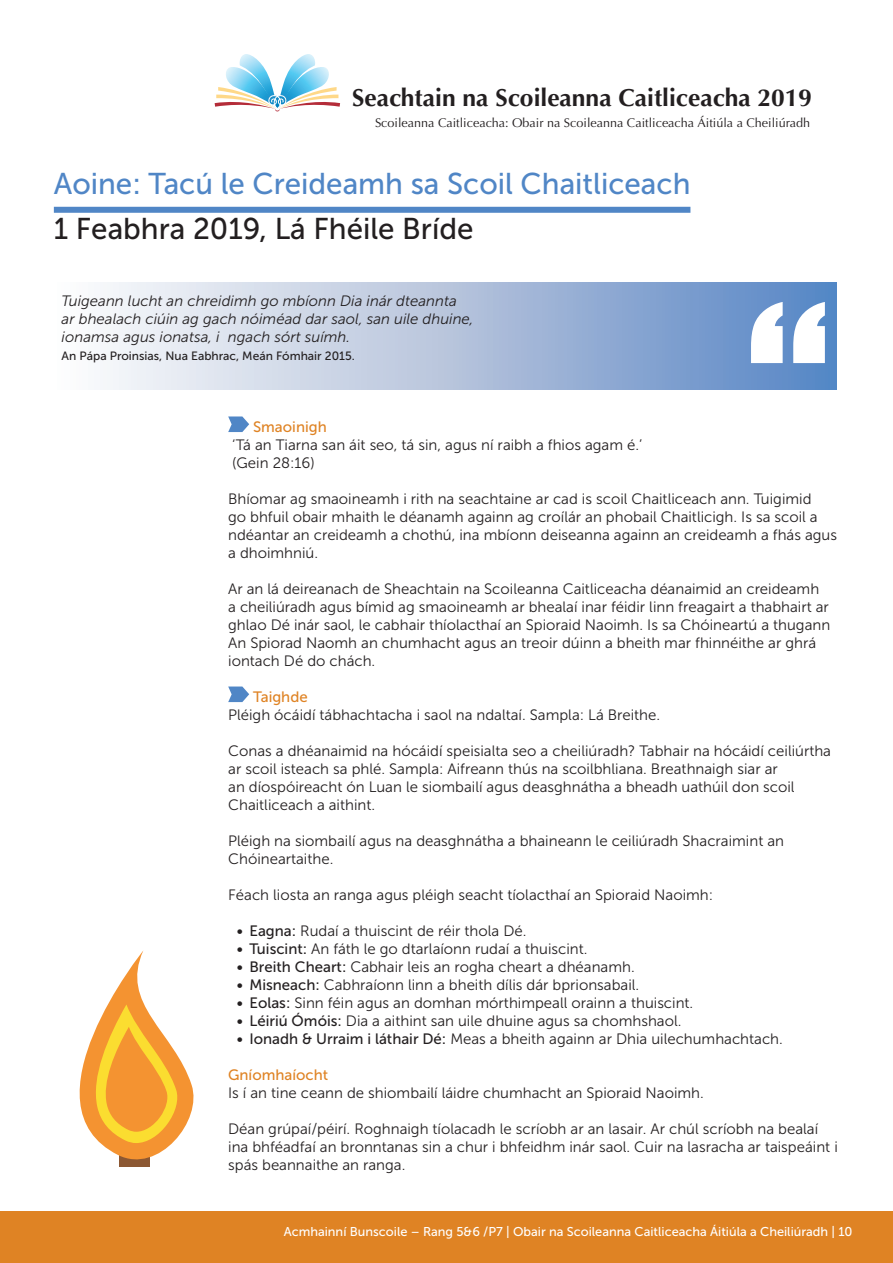
<style>
.page{position:relative;width:893px;height:1263px;background:#fff}
.page>*{position:absolute;margin:0;border:0;box-sizing:border-box;transform-origin:0 0}
.t1{font:238.95px "Impact";color:#fff}
.t2{font:30px "Museo Sans 500";color:#5086c6}
.t3{font:30px "Museo Sans 500";color:#231f20}
.t4{font:700 24.6px "Optima";color:#231f20}
.t5{font:15px/18px "Museo Sans 300";color:#231f20}
.t6{font:italic 15px/18px "Museo Sans 300";color:#231f20}
.t7{font:15px "Museo Sans 500";color:#df8324}
.t8{font:12.75px "Museo Sans 500";color:#fff}
.t9{font:12.6px "Optima";color:#231f20}
.t10{font:12px "Museo Sans 500";color:#231f20}
.s1{font-family:"Museo Sans 500"}
</style>
<div class="page">
<svg style="left:215px;top:54px;width:125px;height:57px"></svg>
<div style="left:0;top:1212px;width:893px;height:51px;background:#df8324"></div>
<div style="left:54px;top:207px;width:636px;height:6px;background:#5086c6"></div>
<div style="left:54px;top:282px;width:782px;height:107px;background:linear-gradient(to right,#fffffb,#5c86c3)"></div>
<svg style="left:228px;top:416px;width:21px;height:16px"></svg>
<svg style="left:228px;top:686px;width:21px;height:16px"></svg>
<svg style="left:79px;top:950px;width:115px;height:217px"></svg>
<h3 class="t4" style="left:352px;top:83px;width:462px">Seachtain na Scoileanna Caitliceacha 2019</h3>
<p class="t9" style="left:375px;top:115px;width:437px">Scoileanna Caitliceacha: Obair na Scoileanna Caitliceacha Áitiúla a Cheiliúradh</p>
<h2 class="t2" style="left:54px;top:167px;width:638px">Aoine: Tacú le Creideamh sa Scoil Chaitliceach</h2>
<h2 class="t3" style="left:54px;top:212px;width:421px">1 Feabhra 2019, Lá Fhéile Bríde</h2>
<p class="t6" style="left:62px;top:291px;width:413px">Tuigeann lucht an chreidimh go mbíonn Dia inár dteannta ar bhealach ciúin ag gach nóiméad dar saol, san uile dhuine, ionamsa agus ionatsa, i ngach sórt suímh.</p>
<p class="t10" style="left:62px;top:349px;width:295px">An Pápa Proinsias, Nua Eabhrac, Meán Fómhair 2015.</p>
<h1 class="t1" style="left:747px;top:212px;width:84px">“</h1>
<p class="t7" style="left:253px;top:419px;width:75px">Smaoinigh</p>
<p class="t5" style="left:232px;top:436px;width:412px">‘Tá an Tiarna san áit seo, tá sin, agus ní raibh a fhios agam é.’ (Gein 28:16)</p>
<p class="t5" style="left:228px;top:490px;width:610px">Bhíomar ag smaoineamh i rith na seachtaine ar cad is scoil Chaitliceach ann. Tuigimid<br>go bhfuil obair mhaith le déanamh againn ag croílár an phobail Chaitlicigh. Is sa scoil a ndéantar an creideamh a chothú, ina mbíonn deiseanna againn an creideamh a fhás agus a dhoimhniú.</p>
<p class="t5" style="left:228px;top:580px;width:604px">Ar an lá deireanach de Sheachtain na Scoileanna Caitliceacha déanaimid an creideamh a cheiliúradh agus bímid ag smaoineamh ar bhealaí inar féidir linn freagairt a thabhairt ar ghlao Dé inár saol, le cabhair thíolacthaí an Spioraid Naoimh. Is sa Chóineartú a thugann An Spiorad Naomh an chumhacht agus an treoir dúinn a bheith mar fhinnéithe ar ghrá iontach Dé do chách.</p>
<p class="t7" style="left:253px;top:689px;width:56px">Taighde</p>
<p class="t5" style="left:228px;top:706px;width:433px">Pléigh ócáidí tábhachtacha i saol na ndaltaí. Sampla: Lá Breithe.</p>
<p class="t5" style="left:228px;top:742px;width:604px">Conas a dhéanaimid na hócáidí speisialta seo a cheiliúradh? Tabhair na hócáidí ceiliúrtha ar scoil isteach sa phlé. Sampla: Aifreann thús na scoilbhliana. Breathnaigh siar ar<br>an díospóireacht ón Luan le siombailí agus deasghnátha a bheadh uathúil don scoil Chaitliceach a aithint.</p>
<p class="t5" style="left:228px;top:832px;width:557px">Pléigh na siombailí agus na deasghnátha a bhaineann le ceiliúradh Shacraimint an<br>Chóineartaithe.</p>
<p class="t5" style="left:228px;top:886px;width:486px">Féach liosta an ranga agus pléigh seacht tíolacthaí an Spioraid Naoimh:</p>
<p class="t5" style="left:237px;top:922px;width:291px"><span class="s1">• Eagna:</span> Rudaí a thuiscint de réir thola Dé.</p>
<p class="t5" style="left:237px;top:940px;width:352px"><span class="s1">• Tuiscint:</span> An fáth le go dtarlaíonn rudaí a thuiscint.</p>
<p class="t5" style="left:237px;top:958px;width:400px"><span class="s1">• Breith Cheart:</span> Cabhair leis an rogha cheart a dhéanamh.</p>
<p class="t5" style="left:237px;top:976px;width:404px"><span class="s1">• Misneach:</span> Cabhraíonn linn a bheith dílis dár bprionsabail.</p>
<p class="t5" style="left:237px;top:994px;width:458px"><span class="s1">• Eolas:</span> Sinn féin agus an domhan mórthimpeall orainn a thuiscint.</p>
<p class="t5" style="left:237px;top:1012px;width:446px"><span class="s1">• Léiriú Ómóis:</span> Dia a aithint san uile dhuine agus sa chomhshaol.</p>
<p class="t5" style="left:237px;top:1030px;width:548px"><span class="s1">• Ionadh &amp; Urraim i láthair Dé:</span> Meas a bheith againn ar Dhia uilechumhachtach.</p>
<p class="t7" style="left:228px;top:1067px;width:101px">Gníomhaíocht</p>
<p class="t5" style="left:228px;top:1084px;width:477px">Is í an tine ceann de shiombailí láidre chumhacht an Spioraid Naoimh.</p>
<p class="t5" style="left:228px;top:1120px;width:611px">Déan grúpaí/péirí. Roghnaigh tíolacadh le scríobh ar an lasair. Ar chúl scríobh na bealaí ina bhféadfaí an bronntanas sin a chur i bhfeidhm inár saol. Cuir na lasracha ar taispeáint i spás beannaithe an ranga.</p>
<p class="t8" style="left:284px;top:1224px;width:570px">Acmhainní Bunscoile – Rang 5&amp;6 /P7 | Obair na Scoileanna Caitliceacha Áitiúla a Cheiliúradh | 10</p>
</div>
